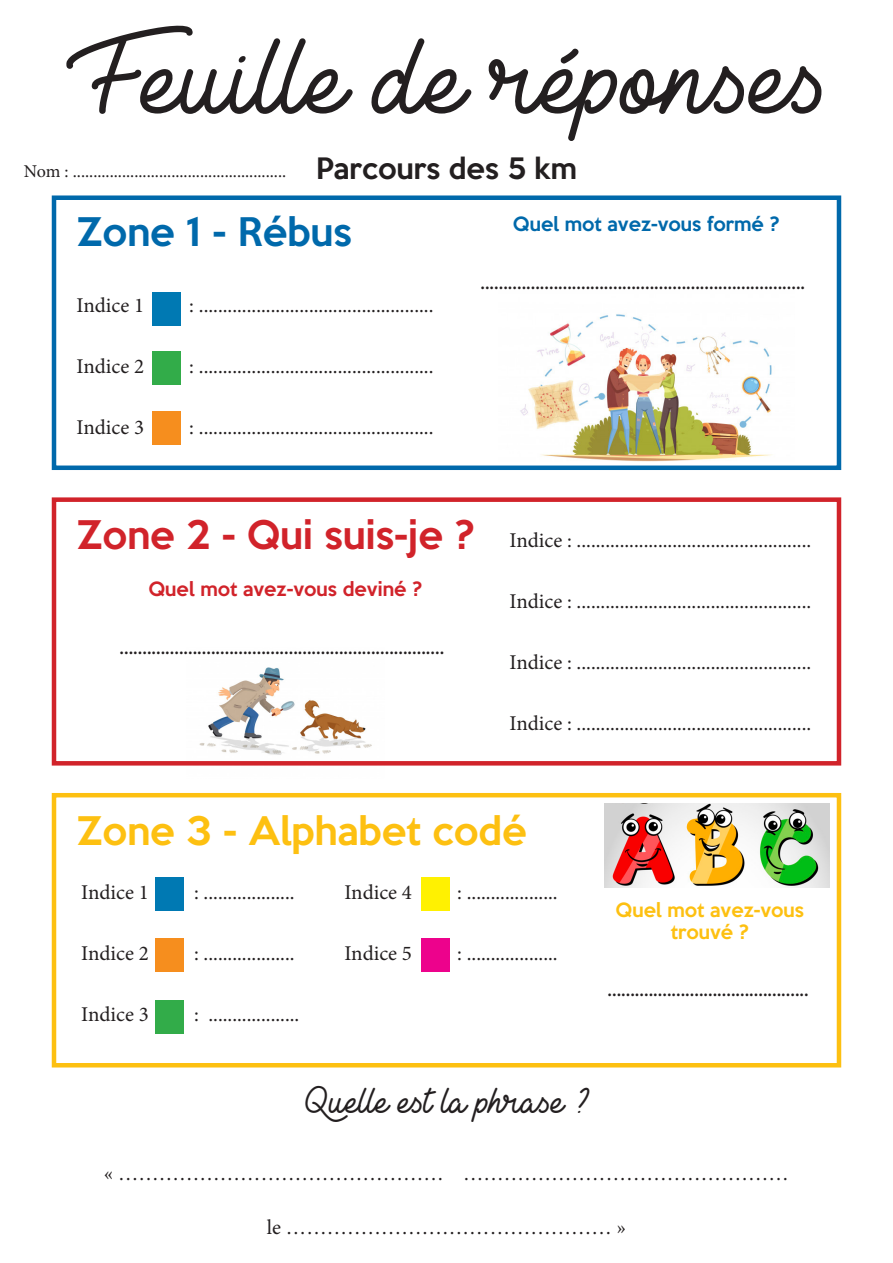
<style>
.page{position:relative;width:893px;height:1263px;background:#fff}
.page>*{position:absolute;margin:0;border:0;box-sizing:border-box;transform-origin:0 0}
.t1{font:108px "Lieto Me";color:#231f20}
.t2{font:500 36px "Keep Calm";color:#fdc011}
.t3{font:36px "Lieto Me";color:#231f20}
.t4{font:500 36px "Keep Calm";color:#d1232a}
.t5{font:500 36px "Keep Calm";color:#0069ab}
.t6{font:500 27px "Keep Calm";color:#231f20}
.t7{font:21px "Minion Pro";color:#231f20}
.t8{font:700 18px "Minion Pro";color:#231f20}
.t9{font:18px "Minion Pro";color:#231f20}
.t10{font:500 18px "Keep Calm";color:#d1232a}
.t11{font:500 18px/21.6px "Keep Calm";color:#fdc011;text-align:center}
.t12{font:500 18px "Keep Calm";color:#0069ab}
</style>
<div class="page">
<img style="left:187px;top:667px;width:197px;height:99px">
<img style="left:520px;top:314px;width:252px;height:147px">
<div style="left:52px;top:195px;width:789px;height:275px;border:4px solid #0069ab"></div>
<div style="left:52px;top:497px;width:789px;height:268px;border:4px solid #d1232a"></div>
<div style="left:52px;top:793px;width:789px;height:274px;border:4px solid #fdc011"></div>
<div style="left:152px;top:292px;width:29px;height:33px;background:#0079b3"></div>
<div style="left:152px;top:352px;width:29px;height:33px;background:#32ac49"></div>
<div style="left:152px;top:411px;width:29px;height:33px;background:#f68e1e"></div>
<div style="left:155px;top:877px;width:29px;height:33px;background:#0079b3"></div>
<div style="left:155px;top:938px;width:29px;height:34px;background:#f68e1e"></div>
<div style="left:155px;top:1000px;width:29px;height:33px;background:#32ac49"></div>
<div style="left:421px;top:877px;width:29px;height:33px;background:#fff101"></div>
<div style="left:421px;top:938px;width:29px;height:34px;background:#ed028c"></div>
<img style="left:604px;top:803px;width:226px;height:85px">
<p class="t1" style="left:66px;top:13px;width:764px">Feuille de réponses</p>
<p class="t6" style="left:316px;top:144px;width:262px">Parcours des 5 km</p>
<p class="t9" style="left:24px;top:160px;width:264px">Nom : ....................................................</p>
<p class="t5" style="left:77px;top:200px;width:277px">Zone 1 - Rébus</p>
<p class="t7" style="left:77px;top:291px;width:69px">Indice 1</p>
<p class="t7" style="left:189px;top:291px;width:246px">: .................................................</p>
<p class="t7" style="left:77px;top:352px;width:69px">Indice 2</p>
<p class="t7" style="left:189px;top:352px;width:246px">: .................................................</p>
<p class="t7" style="left:77px;top:413px;width:69px">Indice 3</p>
<p class="t7" style="left:189px;top:413px;width:246px">: .................................................</p>
<p class="t12" style="left:513px;top:209px;width:268px">Quel mot avez-vous formé ?</p>
<p class="t8" style="left:480px;top:270px;width:326px">.......................................................................</p>
<p class="t4" style="left:77px;top:503px;width:400px">Zone 2 - Qui suis-je ?</p>
<p class="t10" style="left:148px;top:574px;width:275px">Quel mot avez-vous deviné ?</p>
<p class="t8" style="left:120px;top:636px;width:326px">.......................................................................</p>
<p class="t7" style="left:510px;top:526px;width:303px">Indice : .................................................</p>
<p class="t7" style="left:510px;top:587px;width:303px">Indice : .................................................</p>
<p class="t7" style="left:510px;top:648px;width:303px">Indice : .................................................</p>
<p class="t7" style="left:510px;top:710px;width:303px">Indice : .................................................</p>
<p class="t2" style="left:77px;top:800px;width:452px">Zone 3 - Alphabet codé</p>
<p class="t7" style="left:81px;top:878px;width:69px">Indice 1</p>
<p class="t7" style="left:194px;top:878px;width:102px">: ...................</p>
<p class="t7" style="left:344px;top:878px;width:69px">Indice 4</p>
<p class="t7" style="left:457px;top:878px;width:102px">: ...................</p>
<p class="t7" style="left:81px;top:939px;width:69px">Indice 2</p>
<p class="t7" style="left:194px;top:939px;width:102px">: ...................</p>
<p class="t7" style="left:81px;top:1000px;width:69px">Indice 3</p>
<p class="t7" style="left:194px;top:1000px;width:107px">: ...................</p>
<p class="t7" style="left:344px;top:939px;width:69px">Indice 5</p>
<p class="t7" style="left:457px;top:939px;width:102px">: ...................</p>
<p class="t11" style="left:616px;top:897px;width:190px">Quel mot avez-vous trouvé ?</p>
<p class="t8" style="left:608px;top:978px;width:203px">............................................</p>
<p class="t3" style="left:305px;top:1079px;width:286px">Quelle est la phrase ?</p>
<p class="t7" style="left:104px;top:1159px;width:686px">« ………………………………………… …………………………………………</p>
<p class="t7" style="left:267px;top:1213px;width:361px">le ………………………………………… »</p>
</div>
